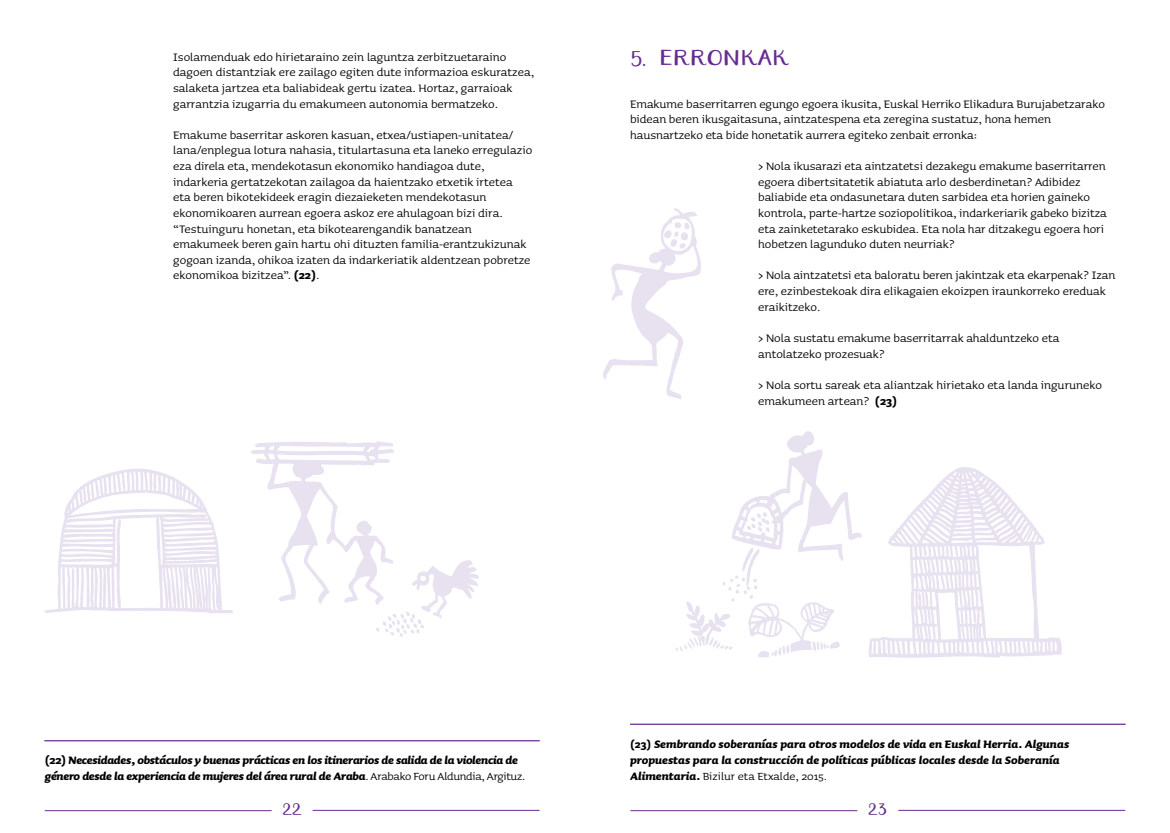
<style>
.page{position:relative;width:1170px;height:833px;background:#fff}
.page>*{position:absolute;margin:0;border:0;box-sizing:border-box;transform-origin:0 0}
.t1{font:26.25px "Ariadne Sans";letter-spacing:-.02em;color:#662d91}
.t2{font:20px "Ariadne Sans";color:#662d91}
.t3{font:14.38px/15.6px "Sauna";color:#000}
.t4{font:italic 700 13.75px/15.6px "Sauna";color:#000}
.t5{font:italic 700 13.75px/15.6px "Sauna";letter-spacing:-.02em;color:#000}
.s1{font-weight:700}
.s2{font-size:25px}
.s3{font-style:normal}
.s4{font-weight:400;font-style:normal}
.s5{font-style:normal;font-size:14.38px}
</style>
<div class="page">
<hr style="left:630px;top:723px;width:495px;height:2px;background:#662d91">
<hr style="left:44px;top:740px;width:495px;height:1px;background:#662d91">
<svg style="left:44px;top:469px;width:189px;height:145px"></svg>
<svg style="left:868px;top:467px;width:194px;height:191px"></svg>
<svg style="left:675px;top:431px;width:186px;height:227px"></svg>
<svg style="left:251px;top:441px;width:228px;height:196px"></svg>
<svg style="left:603px;top:208px;width:98px;height:191px"></svg>
<hr style="left:45px;top:810px;width:227px;height:1px;background:#662d91">
<hr style="left:312px;top:810px;width:227px;height:1px;background:#662d91">
<hr style="left:630px;top:810px;width:227px;height:1px;background:#662d91">
<hr style="left:898px;top:810px;width:227px;height:1px;background:#662d91">
<p class="t3" style="left:173px;top:49px;width:362px">Isolamenduak edo hirietaraino zein laguntza zerbitzuetaraino dagoen distantziak ere zailago egiten dute informazioa eskuratzea, salaketa jartzea eta baliabideak gertu izatea. Hortaz, garraioak garrantzia izugarria du emakumeen autonomia bermatzeko.</p>
<p class="t3" style="left:173px;top:127px;width:360px">Emakume baserritar askoren kasuan, etxea/ustiapen-unitatea/ lana/enplegua lotura nahasia, titulartasuna eta laneko erregulazio eza direla eta, mendekotasun ekonomiko handiagoa dute, indarkeria gertatzekotan zailagoa da haientzako etxetik irtetea eta beren bikotekideek eragin diezaieketen mendekotasun ekonomikoaren aurrean egoera askoz ere ahulagoan bizi dira. “Testuinguru honetan, eta bikotearengandik banatzean emakumeek beren gain hartu ohi dituzten familia-erantzukizunak gogoan izanda, ohikoa izaten da indarkeriatik aldentzean pobretze ekonomikoa bizitzea”. <span class="s1">(22)</span>.</p>
<h1 class="t1" style="left:630px;top:42px;width:161px"><span class="s2">5.</span> ERRONKAK</h1>
<p class="t3" style="left:630px;top:96px;width:476px">Emakume baserritarren egungo egoera ikusita, Euskal Herriko Elikadura Burujabetzarako bidean beren ikusgaitasuna, aintzatespena eta zeregina sustatuz, hona hemen hausnartzeko eta bide honetatik aurrera egiteko zenbait erronka:</p>
<p class="t3" style="left:758px;top:158px;width:350px">&gt; Nola ikusarazi eta aintzatetsi dezakegu emakume baserritarren egoera dibertsitatetik abiatuta arlo desberdinetan? Adibidez baliabide eta ondasunetara duten sarbidea eta horien gaineko kontrola, parte-hartze soziopolitikoa, indarkeriarik gabeko bizitza eta zainketetarako eskubidea. Eta nola har ditzakegu egoera hori hobetzen lagunduko duten neurriak?</p>
<p class="t3" style="left:758px;top:268px;width:359px">&gt; Nola aintzatetsi eta baloratu beren jakintzak eta ekarpenak? Izan ere, ezinbestekoak dira elikagaien ekoizpen iraunkorreko ereduak eraikitzeko.</p>
<p class="t3" style="left:758px;top:330px;width:303px">&gt; Nola sustatu emakume baserritarrak ahalduntzeko eta antolatzeko prozesuak?</p>
<p class="t3" style="left:758px;top:377px;width:345px">&gt; Nola sortu sareak eta aliantzak hirietako eta landa inguruneko emakumeen artean? <span class="s1">(23)</span></p>
<p class="t4" style="left:630px;top:736px;width:440px"><span class="s3">(23)</span> Sembrando soberanías para otros modelos de vida en Euskal Herria. Algunas propuestas para la construcción de políticas públicas locales desde la Soberanía<br>Alimentaria. <span class="s4">Bizilur eta Etxalde, 2015.</span></p>
<p class="t5" style="left:45px;top:752px;width:482px"><span class="s5">(22)</span> Necesidades, obstáculos y buenas prácticas en los itinerarios de salida de la violencia de género desde la experiencia de mujeres del área rural de Araba<span class="s4">. Arabako Foru Aldundia, Argituz.</span></p>
<h2 class="t2" style="left:282px;top:797px;width:21px">22</h2>
<h2 class="t2" style="left:867px;top:797px;width:21px">23</h2>
</div>
